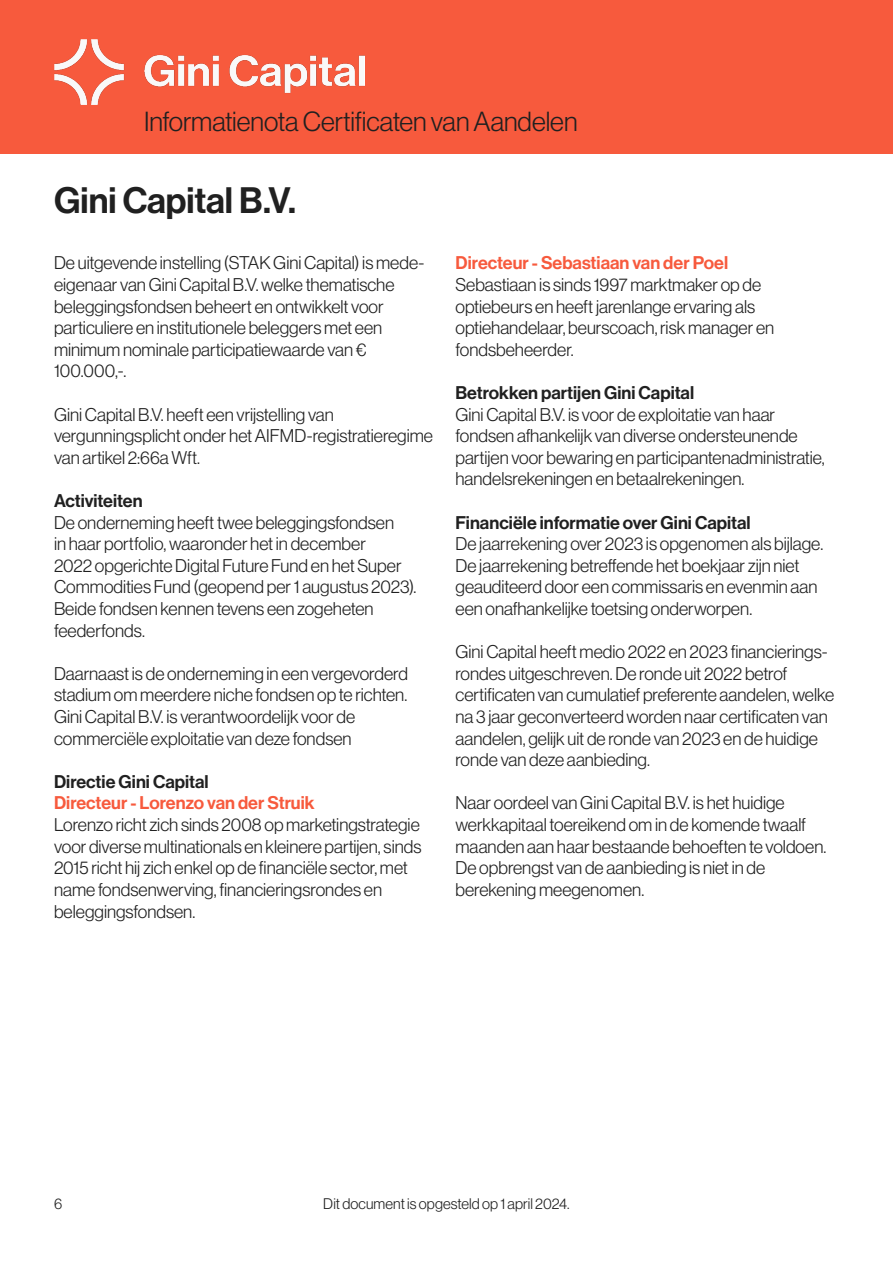
<style>
.page{position:relative;width:893px;height:1263px;background:#fff}
.page>*{position:absolute;margin:0;border:0;box-sizing:border-box;transform-origin:0 0}
.t1{font:36px "Neue Haas Display Mediu";color:#202020}
.t2{font:300 27px "Neue Haas Display";color:#202020}
.t3{font:300 18px/21.6px "Neue Haas Display";color:#202020}
.t4{font:18px "Neue Haas Display Mediu";color:#202020}
.t5{font:18px "Neue Haas Display Mediu";color:#f75a3d}
.t6{font:300 15px "Neue Haas Display";letter-spacing:.01em;color:#202020}
</style>
<div class="page">
<div style="left:0;top:0;width:893px;height:153px;background:#f75a3d"></div>
<img style="left:54px;top:39px;width:311px;height:65px">
<h2 class="t2" style="left:144px;top:106px;width:435px">Informatienota Certificaten van Aandelen</h2>
<p class="t1" style="left:54px;top:179px;width:244px">Gini Capital B.V.</p>
<p class="t3" style="left:54px;top:252px;width:372px">De uitgevende instelling (STAK Gini Capital) is mede&shy;eigenaar van Gini Capital B.V. welke thematische beleggingsfondsen beheert en ontwikkelt voor particuliere en institutionele beleggers met een minimum nominale participatiewaarde van € 100.000,-.</p>
<p class="t3" style="left:54px;top:403px;width:381px">Gini Capital B.V. heeft een vrijstelling van vergunningsplicht onder het AIFMD-registratieregime van artikel 2:66a Wft.</p>
<p class="t4" style="left:54px;top:490px;width:90px">Activiteiten</p>
<p class="t3" style="left:54px;top:511px;width:364px">De onderneming heeft twee beleggingsfondsen<br>in haar portfolio, waaronder het in december<br>2022 opgerichte Digital Future Fund en het Super Commodities Fund (geopend per 1 augustus 2023).<br>Beide fondsen kennen tevens een zogeheten feederfonds.</p>
<p class="t3" style="left:54px;top:663px;width:355px">Daarnaast is de onderneming in een vergevorderd stadium om meerdere niche fondsen op te richten.</p>
<p class="t3" style="left:54px;top:706px;width:303px">Gini Capital B.V. is verantwoordelijk voor de commerciële exploitatie van deze fondsen</p>
<p class="t4" style="left:54px;top:771px;width:156px">Directie Gini Capital</p>
<p class="t5" style="left:54px;top:793px;width:262px">Directeur - Lorenzo van der Struik</p>
<p class="t3" style="left:54px;top:814px;width:369px">Lorenzo richt zich sinds 2008 op marketingstrategie voor diverse multinationals en kleinere partijen, sinds 2015 richt hij zich enkel op de financiële sector, met name fondsenwerving, financieringsrondes en beleggingsfondsen.</p>
<p class="t5" style="left:455px;top:253px;width:274px">Directeur - Sebastiaan van der Poel</p>
<p class="t3" style="left:455px;top:274px;width:320px">Sebastiaan is sinds 1997 marktmaker op de optiebeurs en heeft jarenlange ervaring als optiehandelaar, beurscoach, risk manager en fondsbeheerder.</p>
<p class="t4" style="left:455px;top:382px;width:240px">Betrokken partijen Gini Capital</p>
<p class="t3" style="left:455px;top:403px;width:371px">Gini Capital B.V. is voor de exploitatie van haar fondsen afhankelijk van diverse ondersteunende partijen voor bewaring en participantenadministratie, handelsrekeningen en betaalrekeningen.</p>
<p class="t4" style="left:455px;top:512px;width:297px">Financiële informatie over Gini Capital</p>
<p class="t3" style="left:455px;top:533px;width:369px">De jaarrekening over 2023 is opgenomen als bijlage.<br>De jaarrekening betreffende het boekjaar zijn niet geauditeerd door een commissaris en evenmin aan een onafhankelijke toetsing onderworpen.</p>
<p class="t3" style="left:455px;top:641px;width:380px">Gini Capital heeft medio 2022 en 2023 financierings&shy;rondes uitgeschreven. De ronde uit 2022 betrof certificaten van cumulatief preferente aandelen, welke na 3 jaar geconverteerd worden naar certificaten van aandelen, gelijk uit de ronde van 2023 en de huidige ronde van deze aanbieding.</p>
<p class="t3" style="left:455px;top:792px;width:372px">Naar oordeel van Gini Capital B.V. is het huidige werkkapitaal toereikend om in de komende twaalf maanden aan haar bestaande behoeften te voldoen.<br>De opbrengst van de aanbieding is niet in de berekening meegenomen.</p>
<p class="t6" style="left:54px;top:1195px;width:10px">6</p>
<p class="t6" style="left:323px;top:1195px;width:248px">Dit document is opgesteld op 1 april 2024.</p>
</div>
